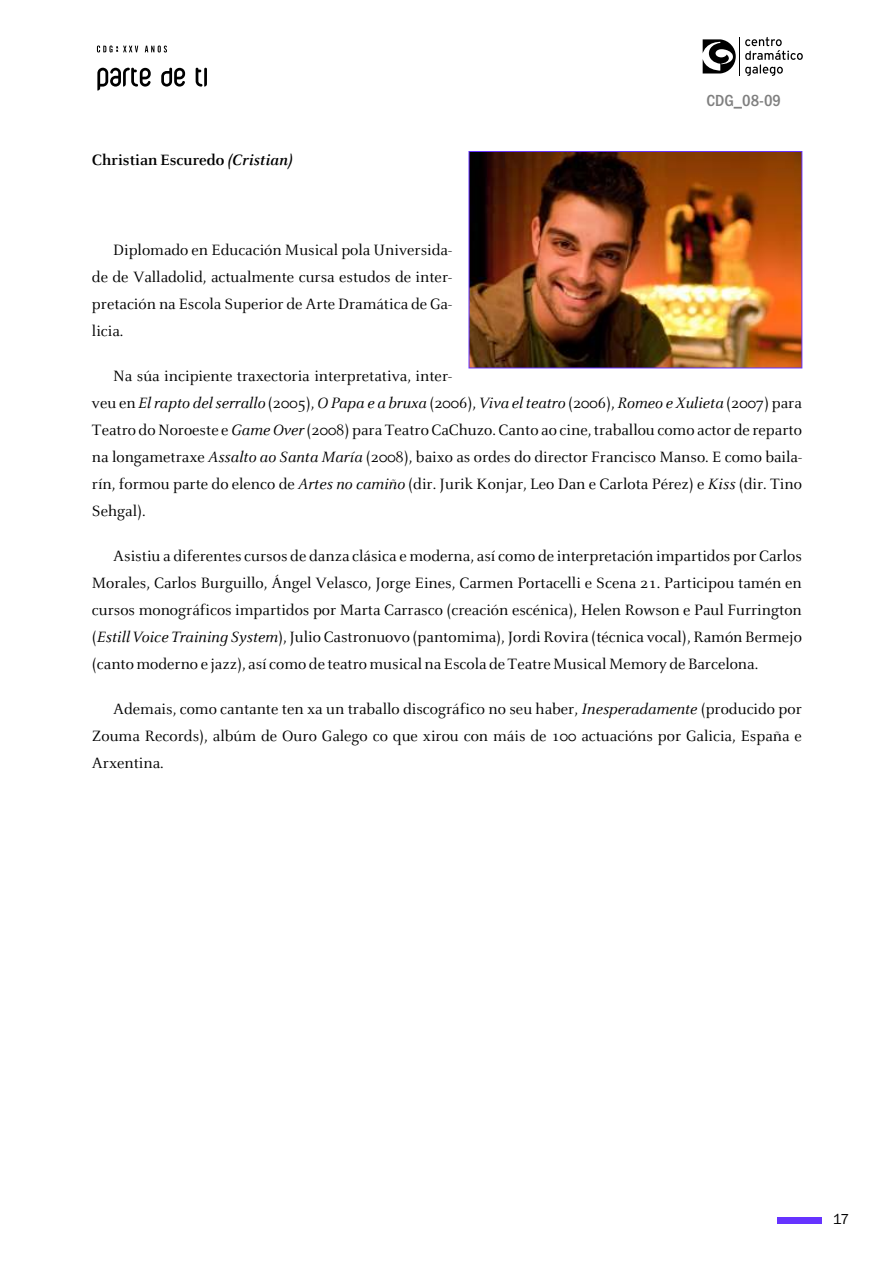
<style>
.page{position:relative;width:893px;height:1263px;background:#fff}
.page>*{position:absolute;margin:0;border:0;box-sizing:border-box;transform-origin:0 0}
.t1{font:500 condensed 16.65px "Franklin Gothic";color:#808080}
.t2{font:16.5px/27px "Celeste";color:#000;text-align:justify}
.t3{font:700 16.5px "Celeste";color:#000}
.t4{font:15px "Franklin Gothic";color:#000}
.s1{font-style:italic}
</style>
<div class="page">
<svg style="left:745px;top:37px;width:58px;height:39px"></svg>
<hr style="left:739px;top:37px;width:1px;height:38px;background:#000">
<svg style="left:703px;top:39px;width:33px;height:34px"></svg>
<svg style="left:97px;top:46px;width:41px;height:6px"></svg>
<svg style="left:145px;top:46px;width:22px;height:7px"></svg>
<svg style="left:97px;top:68px;width:54px;height:23px"></svg>
<svg style="left:161px;top:68px;width:24px;height:19px"></svg>
<svg style="left:196px;top:68px;width:11px;height:19px"></svg>
<img style="left:471px;top:153px;width:329px;height:213px">
<div style="left:469px;top:151px;width:333px;height:217px;border:1px solid #63f"></div>
<div style="left:777px;top:1217px;width:44px;height:7px;background:#63f"></div>
<p class="t3" style="left:92px;top:153px;width:203px">Christian Escuredo <span class="s1">(Cristian)</span></p>
<p class="t1" style="left:706px;top:94px;width:76px">CDG_08-09</p>
<p class="t2" style="left:92px;top:238px;width:362px;text-indent:21px">Diplomado en Educación Musical pola Universida&shy;de de Valladolid, actualmente cursa estudos de inter&shy;pretación na Escola Superior de Arte Dramática de Ga&shy;licia.</p>
<p class="t2" style="left:92px;top:364px;width:711px;text-align:left;text-indent:21px">Na súa incipiente traxectoria interpretativa, inter-<br>veu en <span class="s1">El rapto del serrallo</span> (2005), <span class="s1">O Papa e a bruxa</span> (2006), <span class="s1">Viva el teatro</span> (2006), <span class="s1">Romeo e Xulieta</span> (2007) para Teatro do Noroeste e <span class="s1">Game Over</span> (2008) para Teatro CaChuzo. Canto ao cine, traballou como actor de reparto na longametraxe <span class="s1">Assalto ao Santa María</span> (2008), baixo as ordes do director Francisco Manso. E como baila&shy;rín, formou parte do elenco de <span class="s1">Artes no camiño</span> (dir. Jurik Konjar, Leo Dan e Carlota Pérez) e <span class="s1">Kiss</span> (dir. Tino Sehgal).</p>
<p class="t2" style="left:92px;top:544px;width:711px;text-indent:21px">Asistiu a diferentes cursos de danza clásica e moderna, así como de interpretación impartidos por Carlos Morales, Carlos Burguillo, Ángel Velasco, Jorge Eines, Carmen Portacelli e Scena 21. Participou tamén en cursos monográficos impartidos por Marta Carrasco (creación escénica), Helen Rowson e Paul Furrington (<span class="s1">Estill Voice Training System</span>), Julio Castronuovo (pantomima), Jordi Rovira (técnica vocal), Ramón Bermejo (canto moderno e jazz), así como de teatro musical na Escola de Teatre Musical Memory de Barcelona.</p>
<p class="t2" style="left:92px;top:697px;width:711px;text-indent:21px">Ademais, como cantante ten xa un traballo discográfico no seu haber, <span class="s1">Inesperadamente</span> (producido por Zouma Records), albúm de Ouro Galego co que xirou con máis de 100 actuacións por Galicia, España e Arxentina.</p>
<p class="t4" style="left:833px;top:1213px;width:18px">17</p>
</div>
